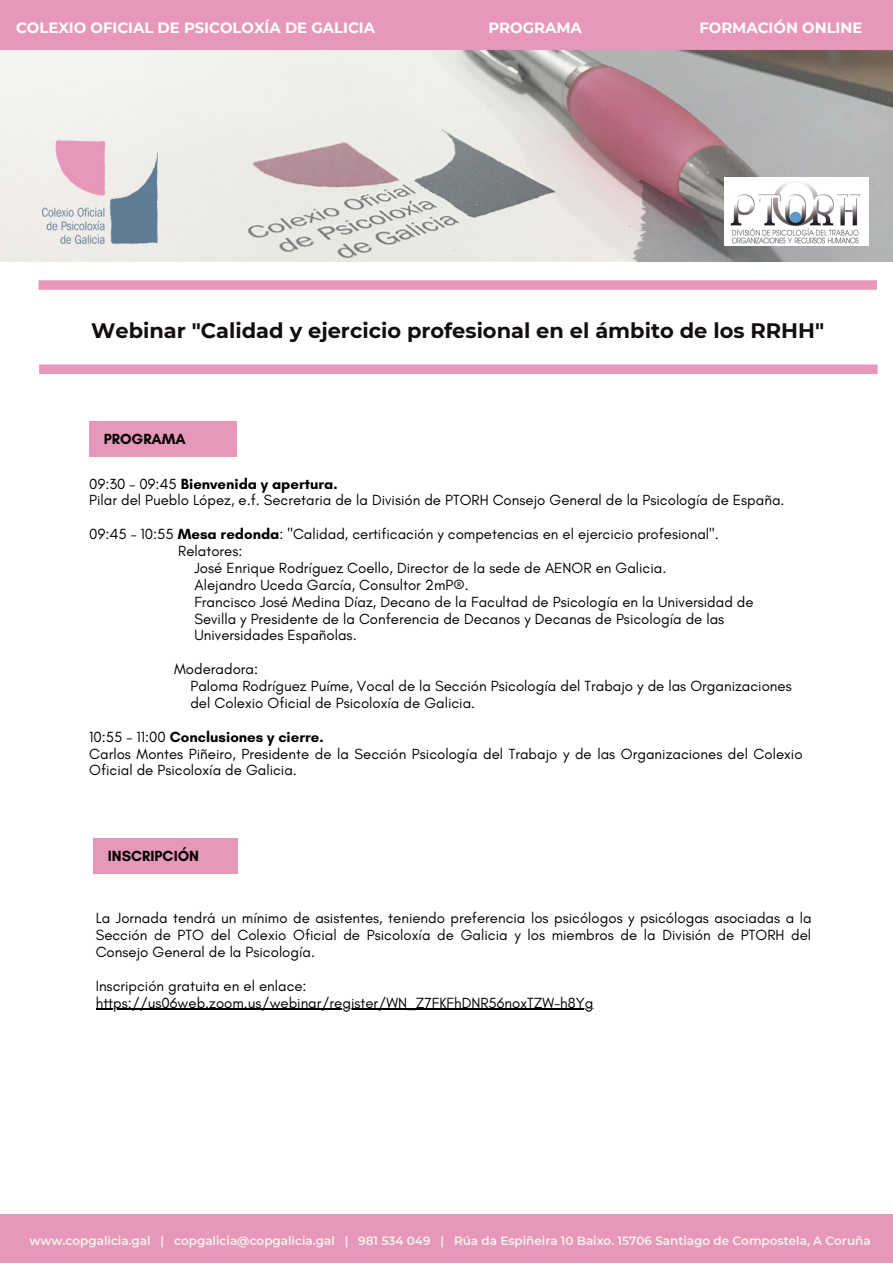
<style>
.page{position:relative;width:893px;height:1264px;background:#fff}
.page>*{position:absolute;margin:0;border:0;box-sizing:border-box;transform-origin:0 0}
.t1{font:700 21px "Montserrat";color:#120e10}
.t2{font:15px/16.8px "Glacial Indifference";color:#000}
.t3{font:700 15px "Glacial Indifference";color:#000}
.t4{font:700 14.85px "Montserrat";color:#fff}
.t5{font:600 12px "Montserrat";color:#f4f5ef}
.s1{font-weight:400}
.s2{font-weight:700}
</style>
<div class="page">
<svg style="left:39px;top:364px;width:838px;height:10px;background:#e89cbd"></svg>
<img style="left:0;top:50px;width:892px;height:212px">
<svg style="left:38px;top:280px;width:838px;height:10px;background:#e89cbd"></svg>
<div style="left:0;top:0;width:892px;height:50px;background:#e798ba"></div>
<div style="left:0;top:1213px;width:892px;height:49px;background:#e798ba"></div>
<img style="left:42px;top:140px;width:115px;height:103px">
<div style="left:93px;top:838px;width:145px;height:36px;background:#e798ba"></div>
<div style="left:89px;top:421px;width:148px;height:36px;background:#e798ba"></div>
<img style="left:724px;top:177px;width:144px;height:69px">
<hr style="left:96px;top:1008px;width:497px;height:2px;background:#000">
<p class="t4" style="left:16px;top:18px;width:360px">COLEXIO OFICIAL DE PSICOLOXÍA DE GALICIA</p>
<p class="t4" style="left:488px;top:18px;width:95px">PROGRAMA</p>
<p class="t4" style="left:699px;top:18px;width:164px">FORMACIÓN ONLINE</p>
<p class="t1" style="left:91px;top:317px;width:734px">Webinar "Calidad y ejercicio profesional en el ámbito de los RRHH"</p>
<p class="t3" style="left:104px;top:429px;width:84px">PROGRAMA</p>
<p class="t3" style="left:89px;top:474px;width:250px"><span class="s1">09:30 – 09:45</span> Bienvenida y apertura.</p>
<p class="t2" style="left:89px;top:492px;width:696px">Pilar del Pueblo López, e.f. Secretaria de la División de PTORH Consejo General de la Psicología de España.</p>
<p class="t2" style="left:89px;top:525px;width:631px">09:45 – 10:55 <span class="s2">Mesa redonda</span>: "Calidad, certificación y competencias en el ejercicio profesional".</p>
<p class="t2" style="left:178px;top:542px;width:66px">Relatores:</p>
<p class="t2" style="left:194px;top:559px;width:473px">José Enrique Rodríguez Coello, Director de la sede de AENOR en Galicia.</p>
<p class="t2" style="left:194px;top:576px;width:276px">Alejandro Uceda García, Consultor 2mP®.</p>
<p class="t2" style="left:194px;top:593px;width:560px">Francisco José Medina Díaz, Decano de la Facultad de Psicología en la Universidad de</p>
<p class="t2" style="left:194px;top:610px;width:531px">Sevilla y Presidente de la Conferencia de Decanos y Decanas de Psicología de las</p>
<p class="t2" style="left:194px;top:626px;width:164px">Universidades Españolas.</p>
<p class="t2" style="left:174px;top:660px;width:85px">Moderadora:</p>
<p class="t2" style="left:190px;top:677px;width:602px">Paloma Rodríguez Puíme, Vocal de la Sección Psicología del Trabajo y de las Organizaciones</p>
<p class="t2" style="left:190px;top:694px;width:286px">del Colexio Oficial de Psicoloxía de Galicia.</p>
<p class="t3" style="left:89px;top:727px;width:236px"><span class="s1">10:55 – 11:00</span> Conclusiones y cierre.</p>
<p class="t2" style="left:89px;top:745px;width:714px">Carlos Montes Piñeiro, Presidente de la Sección Psicología del Trabajo y de las Organizaciones del Colexio<br>Oficial de Psicoloxía de Galicia.</p>
<p class="t3" style="left:108px;top:846px;width:93px">INSCRIPCIÓN</p>
<p class="t2" style="left:96px;top:909px;width:717px;text-align:justify">La Jornada tendrá un mínimo de asistentes, teniendo preferencia los psicólogos y psicólogas asociadas a la Sección de PTO del Colexio Oficial de Psicoloxía de Galicia y los miembros de la División de PTORH del Consejo General de la Psicología.</p>
<p class="t2" style="left:96px;top:977px;width:212px">Inscripción gratuita en el enlace:</p>
<p class="t2" style="left:96px;top:994px;width:499px">https://us06web.zoom.us/webinar/register/WN_Z7FKFhDNR56noxTZW-h8Yg</p>
<p class="t5" style="left:30px;top:1232px;width:842px">www.copgalicia.gal | copgalicia@copgalicia.gal | 981 534 049 | Rúa da Espiñeira 10 Baixo. 15706 Santiago de Compostela, A Coruña</p>
</div>
